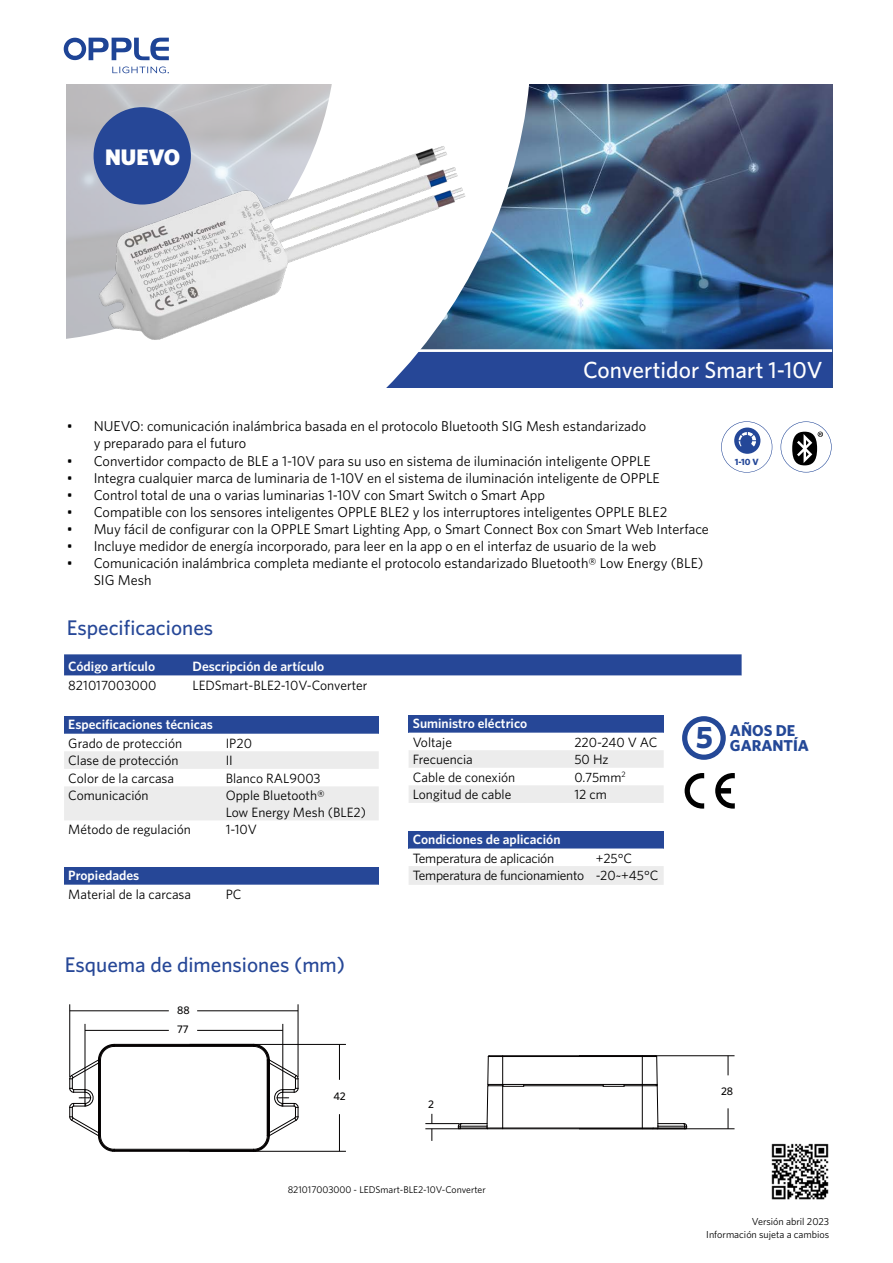
<style>
.page{position:relative;width:893px;height:1263px;background:#fff}
.page>*{position:absolute;margin:0;border:0;box-sizing:border-box;transform-origin:0 0}
.t1{font:500 23.25px "Whitney";color:#fff}
.t2{font:900 22.5px "Whitney";color:#fff}
.t3{font:500 21.15px "Whitney";color:#264797}
.t4{font:700 15.75px/14.9px "Whitney";color:#244897}
.t5{font:14.25px/17.1px "Whitney";color:#000}
.t6{font:13.5px/16.2px "Whitney";color:#000}
.t7{font:600 13.5px "Whitney";color:#fff}
.t8{font:13.5px/17.5px "Whitney";letter-spacing:-.02em;color:#000}
.t9{font:500 11.1px/19.5px "Whitney";color:#020000}
.t10{font:10.2px/12.6px "Whitney";color:#000;text-align:right}
.t11{font:9.75px "Whitney";color:#000}
.t12{font:700 9px "Whitney";color:#244798}
.s1{font-size:31.05px}
</style>
<div class="page">
<img style="left:581px;top:84px;width:251px;height:265px">
<div style="left:66px;top:352px;width:766px;height:36px;background:#264797"></div>
<img style="left:66px;top:84px;width:515px;height:304px">
<svg style="left:64px;top:654px;width:678px;height:22px;background:#2f4f9b"></svg>
<div style="left:64px;top:716px;width:315px;height:18px;background:#264797"></div>
<svg style="left:64px;top:751px;width:315px;height:69px"></svg>
<svg style="left:781px;top:421px;width:51px;height:51px"></svg>
<svg style="left:721px;top:421px;width:51px;height:52px"></svg>
<div style="left:409px;top:715px;width:255px;height:18px;background:#264797"></div>
<svg style="left:409px;top:750px;width:255px;height:53px"></svg>
<svg style="left:685px;top:773px;width:19px;height:36px"></svg>
<svg style="left:715px;top:773px;width:20px;height:36px"></svg>
<svg style="left:682px;top:716px;width:44px;height:44px"></svg>
<div style="left:64px;top:867px;width:315px;height:18px;background:#264797"></div>
<div style="left:409px;top:831px;width:255px;height:17px;background:#264797"></div>
<svg style="left:409px;top:848px;width:255px;height:37px"></svg>
<hr style="left:642px;top:1056px;width:1px;height:73px;background:#030000">
<hr style="left:489px;top:1055px;width:167px;height:1px;background:#030000">
<hr style="left:488px;top:1056px;width:169px;height:1px;background:#030000">
<hr style="left:488px;top:1084px;width:169px;height:1px;background:#030000">
<hr style="left:524px;top:1085px;width:79px;height:1px;background:#030000">
<hr style="left:624px;top:1085px;width:33px;height:1px;background:#030000">
<svg style="left:603px;top:1084px;width:22px;height:3px"></svg>
<hr style="left:503px;top:1128px;width:184px;height:1px;background:#030000">
<svg style="left:458px;top:1055px;width:66px;height:74px"></svg>
<svg style="left:653px;top:1056px;width:34px;height:72px"></svg>
<svg style="left:69px;top:1044px;width:230px;height:108px"></svg>
<hr style="left:298px;top:1004px;width:1px;height:73px;background:#030000">
<hr style="left:69px;top:1004px;width:1px;height:73px;background:#030000">
<hr style="left:197px;top:1010px;width:101px;height:1px;background:#030000">
<hr style="left:70px;top:1010px;width:99px;height:1px;background:#030000">
<hr style="left:190px;top:1151px;width:156px;height:1px;background:#030000">
<hr style="left:190px;top:1044px;width:156px;height:1px;background:#030000">
<hr style="left:339px;top:1114px;width:1px;height:37px;background:#030000">
<hr style="left:339px;top:1044px;width:1px;height:36px;background:#030000">
<hr style="left:85px;top:1024px;width:1px;height:67px;background:#030000">
<hr style="left:283px;top:1024px;width:1px;height:67px;background:#030000">
<hr style="left:85px;top:1030px;width:84px;height:1px;background:#030000">
<hr style="left:197px;top:1030px;width:86px;height:1px;background:#030000">
<hr style="left:579px;top:1128px;width:155px;height:1px;background:#030000">
<hr style="left:579px;top:1055px;width:155px;height:1px;background:#030000">
<svg style="left:728px;top:1108px;width:1px;height:21px"></svg>
<svg style="left:728px;top:1056px;width:1px;height:19px"></svg>
<hr style="left:425px;top:1123px;width:34px;height:1px;background:#030000">
<hr style="left:425px;top:1128px;width:34px;height:1px;background:#030000">
<svg style="left:432px;top:1129px;width:1px;height:12px"></svg>
<img style="left:771px;top:1143px;width:58px;height:57px">
<img style="left:63px;top:37px;width:453px;height:341px">
<div style="left:94px;top:107px;width:97px;height:98px;background:#264797;border-radius:50%"></div>
<h2 class="t2" style="left:105px;top:142px;width:77px">NUEVO</h2>
<h1 class="t1" style="left:583px;top:355px;width:241px">Convertidor Smart 1-10V</h1>
<p class="t5" style="left:94px;top:417px;width:554px;text-indent:-27px">• NUEVO: comunicación inalámbrica basada en el protocolo Bluetooth SIG Mesh estandarizado y preparado para el futuro</p>
<p class="t5" style="left:67px;top:452px;width:585px">• Convertidor compacto de BLE a 1-10V para su uso en sistema de iluminación inteligente OPPLE</p>
<p class="t5" style="left:67px;top:469px;width:595px">• Integra cualquier marca de luminaria de 1-10V en el sistema de iluminación inteligente de OPPLE</p>
<p class="t5" style="left:67px;top:486px;width:480px">• Control total de una o varias luminarias 1-10V con Smart Switch o Smart App</p>
<p class="t5" style="left:67px;top:503px;width:602px">• Compatible con los sensores inteligentes OPPLE BLE2 y los interruptores inteligentes OPPLE BLE2</p>
<p class="t5" style="left:67px;top:520px;width:644px">• Muy fácil de configurar con la OPPLE Smart Lighting App, o Smart Connect Box con Smart Web Interface</p>
<p class="t5" style="left:67px;top:537px;width:591px">• Incluye medidor de energía incorporado, para leer en la app o en el interfaz de usuario de la web</p>
<p class="t5" style="left:94px;top:554px;width:611px;text-indent:-27px">• Comunicación inalámbrica completa mediante el protocolo estandarizado Bluetooth® Low Energy (BLE)<br>SIG Mesh</p>
<p class="t12" style="left:735px;top:456px;width:26px">1-10 V</p>
<h3 class="t3" style="left:67px;top:614px;width:148px">Especificaciones</h3>
<p class="t7" style="left:68px;top:658px;width:88px">Código artículo</p>
<p class="t7" style="left:192px;top:658px;width:133px">Descripción de artículo</p>
<p class="t6" style="left:68px;top:676px;width:90px">821017003000</p>
<p class="t6" style="left:192px;top:676px;width:176px">LEDSmart-BLE2-10V-Converter</p>
<p class="t7" style="left:68px;top:716px;width:146px">Especificaciones técnicas</p>
<p class="t6" style="left:68px;top:734px;width:115px">Grado de protección</p>
<p class="t6" style="left:226px;top:734px;width:28px">IP20</p>
<p class="t6" style="left:68px;top:752px;width:112px">Clase de protección</p>
<p class="t6" style="left:226px;top:752px;width:9px">II</p>
<p class="t6" style="left:68px;top:770px;width:107px">Color de la carcasa</p>
<p class="t6" style="left:226px;top:770px;width:97px">Blanco RAL9003</p>
<p class="t6" style="left:68px;top:787px;width:82px">Comunicación</p>
<p class="t6" style="left:226px;top:787px;width:142px">Opple Bluetooth®<br>Low Energy Mesh (BLE2)</p>
<p class="t6" style="left:68px;top:821px;width:124px">Método de regulación</p>
<p class="t6" style="left:226px;top:821px;width:33px">1-10V</p>
<p class="t7" style="left:68px;top:867px;width:73px">Propiedades</p>
<p class="t6" style="left:68px;top:885px;width:124px">Material de la carcasa</p>
<p class="t6" style="left:226px;top:885px;width:17px">PC</p>
<h3 class="t3" style="left:65px;top:951px;width:282px">Esquema de dimensiones (mm)</h3>
<p class="t9" style="left:177px;top:1000px;width:14px">88<br>77</p>
<p class="t9" style="left:333px;top:1086px;width:14px">42</p>
<p class="t7" style="left:413px;top:715px;width:116px">Suministro eléctrico</p>
<p class="t6" style="left:413px;top:733px;width:41px">Voltaje</p>
<p class="t6" style="left:574px;top:733px;width:85px">220-240 V AC</p>
<p class="t6" style="left:413px;top:751px;width:62px">Frecuencia</p>
<p class="t6" style="left:574px;top:751px;width:36px">50 Hz</p>
<p class="t6" style="left:413px;top:769px;width:104px">Cable de conexión</p>
<p class="t6" style="left:574px;top:769px;width:53px">0.75mm<sup>2</sup></p>
<p class="t6" style="left:413px;top:786px;width:100px">Longitud de cable</p>
<p class="t6" style="left:574px;top:786px;width:34px">12 cm</p>
<p class="t7" style="left:413px;top:830px;width:149px">Condiciones de aplicación</p>
<p class="t8" style="left:413px;top:849px;width:143px">Temperatura de aplicación</p>
<p class="t8" style="left:413px;top:849px;width:247px;text-indent:183px">+25°C<br>Temperatura de funcionamiento -20~+45°C</p>
<p class="t9" style="left:428px;top:1094px;width:7px">2</p>
<p class="t11" style="left:288px;top:1183px;width:200px">821017003000 - LEDSmart-BLE2-10V-Converter</p>
<p class="t4" style="left:730px;top:723px;width:81px;text-indent:-34px"><span class="s1">5</span> AÑOS DE<br>GARANTÍA</p>
<p class="t9" style="left:721px;top:1081px;width:14px">28</p>
<p class="t10" style="left:706px;top:1215px;width:124px">Versión abril 2023<br>Información sujeta a cambios</p>
</div>
